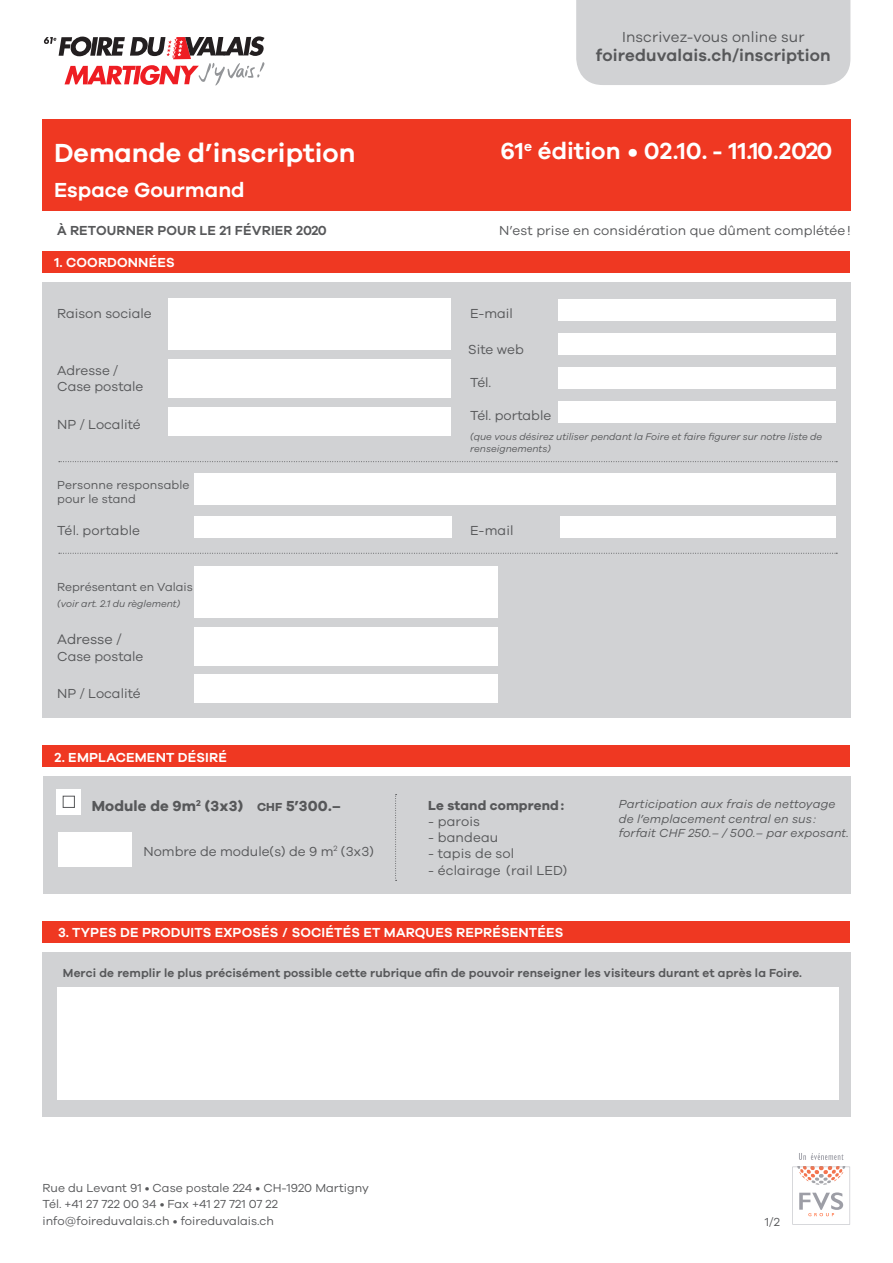
<style>
.page{position:relative;width:893px;height:1263px;background:#fff}
.page>*{position:absolute;margin:0;border:0;box-sizing:border-box;transform-origin:0 0}
.t1{font:600 27px "Galano Grotesque";color:#fff}
.t2{font:600 24px "Galano Grotesque";color:#fff}
.t3{font:600 21px "Galano Grotesque";color:#fff}
.t4{font:600 16.95px "Galano Grotesque";letter-spacing:.01em;color:#57585a}
.t5{font:700 15px "Galano Grotesque";letter-spacing:.01em;color:#57585a}
.t6{font:15px "Galano Grotesque";letter-spacing:.01em;color:#57585a}
.t7{font:14.25px "Galano Grotesque";letter-spacing:-.005em;color:#57585a}
.t8{font:13.5px "Galano Grotesque";color:#57585a}
.t9{font:600 13.5px "Galano Grotesque";letter-spacing:.01em;color:#fff}
.t10{font:600 13.5px "Galano Grotesque";letter-spacing:.01em;color:#57585a}
.t11{font:700 13.5px "Galano Grotesque";letter-spacing:.01em;color:#57585a}
.t12{font:12px "Galano Grotesque";letter-spacing:.005em;color:#57585a}
.t13{font:600 12px "Galano Grotesque";letter-spacing:.01em;color:#57585a}
.t14{font:italic 12px "Galano Grotesque";letter-spacing:.01em;color:#57585a}
.t15{font:italic 9.9px/11.9px "Galano Grotesque";color:#57585a}
.s1{font-size:12px}
</style>
<div class="page">
<div style="left:576px;top:0;width:274px;height:85px;background:#d1d2d4"></div>
<div style="left:43px;top:119px;width:808px;height:91px;background:#ef3822"></div>
<svg style="left:799px;top:1153px;width:44px;height:7px"></svg>
<svg style="left:792px;top:1167px;width:58px;height:57px"></svg>
<div style="left:43px;top:251px;width:807px;height:22px;background:#ef3822"></div>
<div style="left:43px;top:282px;width:808px;height:435px;background:#d1d2d4"></div>
<div style="left:168px;top:359px;width:283px;height:39px;background:#fff"></div>
<div style="left:168px;top:407px;width:283px;height:29px;background:#fff"></div>
<div style="left:168px;top:298px;width:283px;height:51px;background:#fff"></div>
<svg style="left:59px;top:461px;width:778px;height:1px"></svg>
<div style="left:195px;top:627px;width:303px;height:39px;background:#fff"></div>
<div style="left:195px;top:674px;width:303px;height:29px;background:#fff"></div>
<div style="left:195px;top:567px;width:303px;height:51px;background:#fff"></div>
<svg style="left:59px;top:553px;width:778px;height:1px"></svg>
<div style="left:195px;top:516px;width:257px;height:22px;background:#fff"></div>
<div style="left:195px;top:473px;width:641px;height:32px;background:#fff"></div>
<div style="left:560px;top:516px;width:276px;height:22px;background:#fff"></div>
<div style="left:43px;top:952px;width:808px;height:164px;background:#d1d2d4"></div>
<div style="left:43px;top:922px;width:807px;height:21px;background:#ef3822"></div>
<div style="left:57px;top:988px;width:781px;height:112px;background:#fff"></div>
<div style="left:43px;top:776px;width:808px;height:117px;background:#d1d2d4"></div>
<div style="left:43px;top:745px;width:807px;height:22px;background:#ef3822"></div>
<div style="left:58px;top:832px;width:73px;height:34px;background:#fff"></div>
<svg style="left:395px;top:794px;width:2px;height:87px"></svg>
<div style="left:57px;top:789px;width:24px;height:26px;background:#fff"></div>
<div style="left:63px;top:796px;width:12px;height:12px;border:1px solid #57585a"></div>
<div style="left:558px;top:367px;width:278px;height:22px;background:#fff"></div>
<div style="left:558px;top:299px;width:278px;height:21px;background:#fff"></div>
<div style="left:558px;top:402px;width:278px;height:21px;background:#fff"></div>
<div style="left:558px;top:333px;width:278px;height:21px;background:#fff"></div>
<svg style="left:44px;top:36px;width:221px;height:50px"></svg>
<p class="t6" style="left:622px;top:28px;width:184px">Inscrivez-vous online sur</p>
<p class="t4" style="left:596px;top:45px;width:236px">foireduvalais.ch/inscription</p>
<p class="t1" style="left:54px;top:136px;width:303px">Demande d’inscription</p>
<p class="t2" style="left:500px;top:136px;width:333px">61<sup>e</sup> édition • 02.10. - 11.10.2020</p>
<p class="t3" style="left:54px;top:177px;width:192px">Espace Gourmand</p>
<p class="t10" style="left:57px;top:222px;width:271px">À RETOURNER POUR LE 21 FÉVRIER 2020</p>
<p class="t8" style="left:499px;top:222px;width:353px">N’est prise en considération que dûment complétée!</p>
<p class="t9" style="left:55px;top:255px;width:122px">1. COORDONNÉES</p>
<p class="t8" style="left:57px;top:306px;width:96px">Raison sociale</p>
<p class="t8" style="left:57px;top:362px;width:63px">Adresse /</p>
<p class="t8" style="left:57px;top:378px;width:88px">Case postale</p>
<p class="t8" style="left:57px;top:416px;width:85px">NP / Localité</p>
<p class="t12" style="left:57px;top:477px;width:134px">Personne responsable</p>
<p class="t12" style="left:57px;top:492px;width:80px">pour le stand</p>
<p class="t8" style="left:470px;top:305px;width:44px">E-mail</p>
<p class="t8" style="left:468px;top:341px;width:57px">Site web</p>
<p class="t8" style="left:470px;top:374px;width:23px">Tél.</p>
<p class="t8" style="left:470px;top:408px;width:83px">Tél. portable</p>
<p class="t15" style="left:470px;top:431px;width:354px">(que vous désirez utiliser pendant la Foire et faire figurer sur notre liste de renseignements)</p>
<p class="t8" style="left:57px;top:523px;width:84px">Tél. portable</p>
<p class="t8" style="left:470px;top:523px;width:45px">E-mail</p>
<p class="t12" style="left:57px;top:579px;width:137px">Représentant en Valais</p>
<p class="t15" style="left:57px;top:597px;width:125px">(voir art. 2.1 du règlement)</p>
<p class="t7" style="left:57px;top:631px;width:66px">Adresse /</p>
<p class="t8" style="left:57px;top:648px;width:88px">Case postale</p>
<p class="t8" style="left:57px;top:685px;width:85px">NP / Localité</p>
<p class="t9" style="left:55px;top:749px;width:174px">2. EMPLACEMENT DÉSIRÉ</p>
<p class="t5" style="left:92px;top:797px;width:251px">Module de 9m<sup>2</sup> (3x3) <span class="s1">CHF</span> 5’300.–</p>
<p class="t14" style="left:619px;top:797px;width:218px">Participation aux frais de nettoyage</p>
<p class="t14" style="left:619px;top:812px;width:199px">de l’emplacement central en sus :</p>
<p class="t14" style="left:619px;top:826px;width:231px">forfait CHF 250.– / 500.– par exposant.</p>
<p class="t11" style="left:428px;top:797px;width:137px">Le stand comprend:</p>
<p class="t8" style="left:428px;top:813px;width:53px">- parois</p>
<p class="t8" style="left:428px;top:830px;width:72px">- bandeau</p>
<p class="t8" style="left:428px;top:846px;width:88px">- tapis de sol</p>
<p class="t8" style="left:428px;top:862px;width:141px">- éclairage (rail LED)</p>
<p class="t8" style="left:144px;top:843px;width:232px">Nombre de module(s) de 9 m<sup>2</sup> (3x3)</p>
<p class="t9" style="left:58px;top:924px;width:507px">3. TYPES DE PRODUITS EXPOSÉS / SOCIÉTÉS ET MARQUES REPRÉSENTÉES</p>
<p class="t13" style="left:63px;top:966px;width:741px">Merci de remplir le plus précisément possible cette rubrique afin de pouvoir renseigner les visiteurs durant et après la Foire.</p>
<p class="t12" style="left:43px;top:1180px;width:328px">Rue du Levant 91 • Case postale 224 • CH-1920 Martigny</p>
<p class="t12" style="left:43px;top:1197px;width:237px">Tél. +41 27 722 00 34 • Fax +41 27 721 07 22</p>
<p class="t12" style="left:43px;top:1213px;width:233px">info@foireduvalais.ch • foireduvalais.ch</p>
<p class="t12" style="left:765px;top:1215px;width:17px">1/2</p>
</div>
